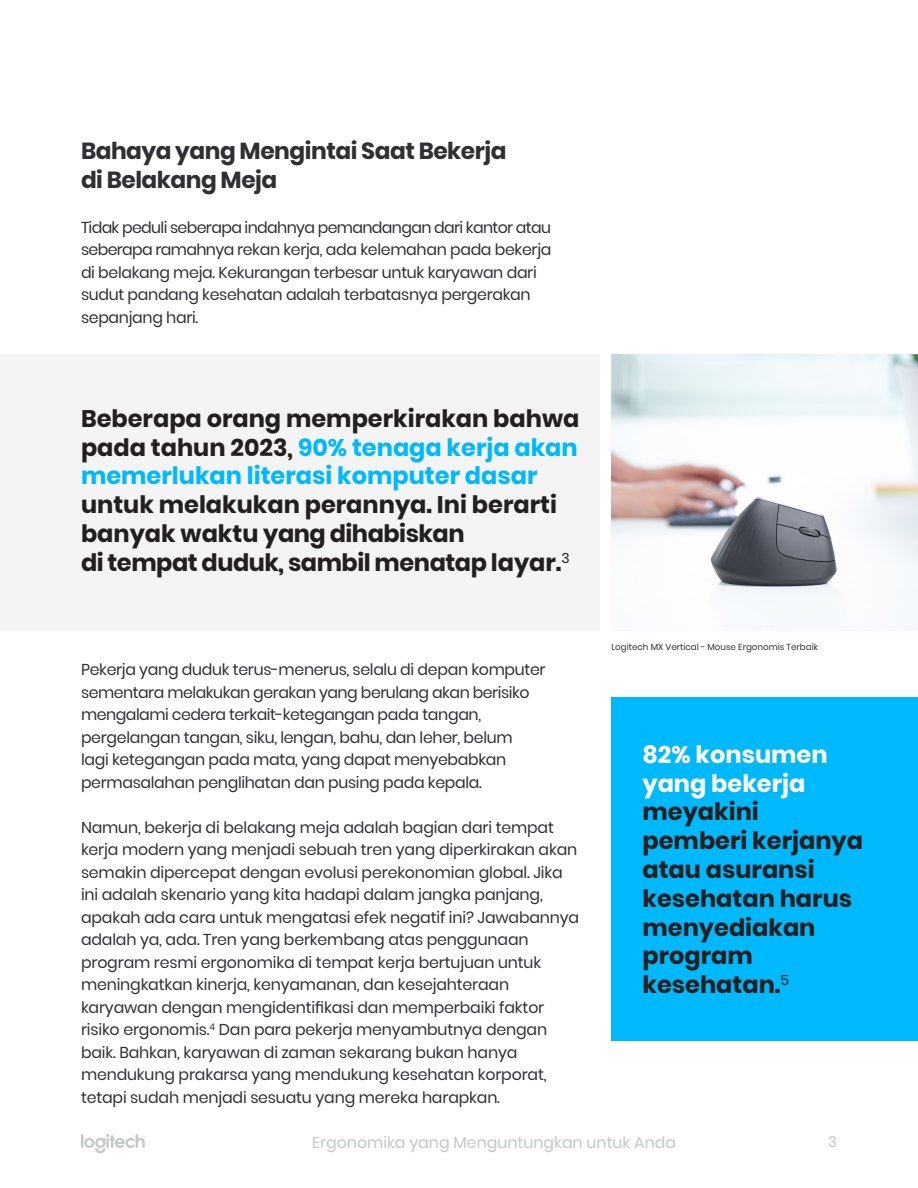
<style>
.page{position:relative;width:918px;height:1188px;background:#fff}
.page>*{position:absolute;margin:0;border:0;box-sizing:border-box;transform-origin:0 0}
.t1{font:700 24px/28.8px "Poppins";color:#231f20}
.t2{font:700 23.25px/28.5px "Poppins";letter-spacing:-.02em;color:#2e3033}
.t3{font:15.75px/22.5px "Poppins";letter-spacing:-.01em;color:#2e3033}
.t4{font:15.75px "Poppins";color:#c2c7c7}
.t5{font:15px "Poppins";color:#c2c7c7}
.t6{font:8.7px "Poppins";color:#2e3033}
.s1{color:#00b8fc}
.s2{color:#fff}
</style>
<div class="page">
<svg style="left:81px;top:1134px;width:65px;height:19px"></svg>
<div style="left:611px;top:698px;width:307px;height:343px;background:#00b8fc"></div>
<div style="left:0;top:354px;width:599px;height:277px;background:#f4f4f4"></div>
<img style="left:611px;top:354px;width:307px;height:277px">
<p class="t2" style="left:81px;top:137px;width:427px">Bahaya yang Mengintai Saat Bekerja di Belakang Meja</p>
<p class="t3" style="left:81px;top:216px;width:472px">Tidak peduli seberapa indahnya pemandangan dari kantor atau seberapa ramahnya rekan kerja, ada kelemahan pada bekerja di belakang meja. Kekurangan terbesar untuk karyawan dari sudut pandang kesehatan adalah terbatasnya pergerakan sepanjang hari.</p>
<p class="t1" style="left:81px;top:404px;width:500px">Beberapa orang memperkirakan bahwa pada tahun 2023, <span class="s1">90% tenaga kerja akan memerlukan literasi komputer dasar </span>untuk melakukan perannya. Ini berarti banyak waktu yang dihabiskan<br>di tempat duduk, sambil menatap layar.<sup>3</sup></p>
<p class="t3" style="left:81px;top:659px;width:466px">Pekerja yang duduk terus-menerus, selalu di depan komputer sementara melakukan gerakan yang berulang akan berisiko mengalami cedera terkait-ketegangan pada tangan, pergelangan tangan, siku, lengan, bahu, dan leher, belum<br>lagi ketegangan pada mata, yang dapat menyebabkan permasalahan penglihatan dan pusing pada kepala.</p>
<p class="t3" style="left:81px;top:816px;width:500px">Namun, bekerja di belakang meja adalah bagian dari tempat kerja modern yang menjadi sebuah tren yang diperkirakan akan semakin dipercepat dengan evolusi perekonomian global. Jika ini adalah skenario yang kita hadapi dalam jangka panjang, apakah ada cara untuk mengatasi efek negatif ini? Jawabannya adalah ya, ada. Tren yang berkembang atas penggunaan program resmi ergonomika di tempat kerja bertujuan untuk meningkatkan kinerja, kenyamanan, dan kesejahteraan karyawan dengan mengidentifikasi dan memperbaiki faktor risiko ergonomis.<sup>4</sup> Dan para pekerja menyambutnya dengan baik. Bahkan, karyawan di zaman sekarang bukan hanya mendukung prakarsa yang mendukung kesehatan korporat, tetapi sudah menjadi sesuatu yang mereka harapkan.</p>
<p class="t6" style="left:611px;top:642px;width:208px">Logitech MX Vertical - Mouse Ergonomis Terbaik</p>
<p class="t1" style="left:642px;top:740px;width:222px"><span class="s2">82% konsumen yang bekerja </span>meyakini pemberi kerjanya atau asuransi kesehatan harus menyediakan program kesehatan.<sup>5</sup></p>
<p class="t4" style="left:312px;top:1134px;width:365px">Ergonomika yang Menguntungkan untuk Anda</p>
<p class="t5" style="left:828px;top:1134px;width:10px">3</p>
</div>
